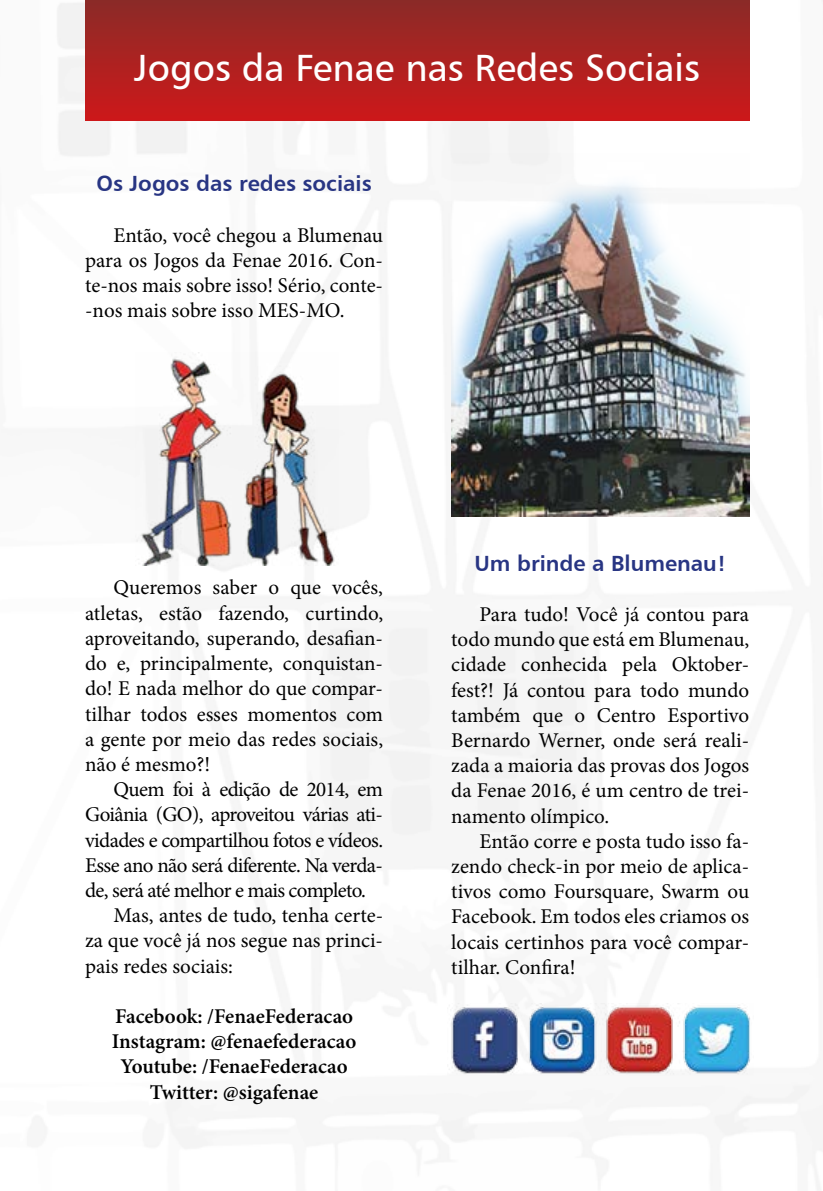
<style>
.page{position:relative;width:823px;height:1191px;background:#fff}
.page>*{position:absolute;margin:0;border:0;box-sizing:border-box;transform-origin:0 0}
.t1{font:38px "Humanist 777 BT Roman B";color:#fff}
.t2{font:22px "Humanist 777 BT Bold B";color:#283583}
.t3{font:21px/25.2px "Minion Pro";letter-spacing:-.005em;color:#000;text-align:justify}
.t4{font:600 21px/25.2px "Minion Pro";color:#000;text-align:center}
.t5{font:21px "Minion Pro";letter-spacing:-.03em;color:#000}
.t6{font:21px "Minion Pro";letter-spacing:-.035em;color:#000}
</style>
<div class="page">
<img style="left:57px;top:0;width:765px;height:1190px">
<div style="left:85px;top:0;width:663px;height:120px;background:linear-gradient(to bottom,#8b2b28,#cc191a)"></div>
<img style="left:135px;top:352px;width:203px;height:213px">
<img style="left:451px;top:153px;width:297px;height:364px">
<img style="left:447px;top:1003px;width:306px;height:72px">
<h1 class="t1" style="left:134px;top:44px;width:567px">Jogos da Fenae nas Redes Sociais</h1>
<p class="t2" style="left:96px;top:169px;width:276px">Os Jogos das redes sociais</p>
<p class="t3" style="left:85px;top:222px;width:299px;text-indent:28px">Então, você chegou a Blumenau para os Jogos da Fenae 2016. Con&shy;te-nos mais sobre isso! Sério, conte--nos mais sobre isso MES-MO.</p>
<p class="t3" style="left:85px;top:575px;width:299px;text-indent:28px">Queremos saber o que vocês, atletas, estão fazendo, curtindo, aproveitando, superando, desafian&shy;do e, principalmente, conquistan&shy;do! E nada melhor do que compar&shy;tilhar todos esses momentos com a gente por meio das redes sociais, não é mesmo?!</p>
<p class="t5" style="left:113px;top:775px;width:271px">Quem foi à edição de 2014, em</p>
<p class="t6" style="left:85px;top:800px;width:299px">Goiânia (GO), aproveitou várias ati-</p>
<p class="t5" style="left:85px;top:825px;width:299px">vidades e compartilhou fotos e vídeos.</p>
<p class="t5" style="left:85px;top:851px;width:299px">Esse ano não será diferente. Na verda-</p>
<p class="t6" style="left:85px;top:876px;width:282px">de, será até melhor e mais completo.</p>
<p class="t3" style="left:113px;top:903px;width:271px">Mas, antes de tudo, tenha certe-</p>
<p class="t3" style="left:85px;top:928px;width:299px">za que você já nos segue nas princi-</p>
<p class="t3" style="left:85px;top:953px;width:149px">pais redes sociais:</p>
<p class="t4" style="left:112px;top:1003px;width:246px">Facebook: /FenaeFederacao<br>Instagram: @fenaefederacao<br>Youtube: /FenaeFederacao<br>Twitter: @sigafenae</p>
<p class="t2" style="left:474px;top:549px;width:253px">Um brinde a Blumenau!</p>
<p class="t3" style="left:451px;top:602px;width:299px;text-indent:28px">Para tudo! Você já contou para todo mundo que está em Blumenau, cidade conhecida pela Oktober&shy;fest?! Já contou para todo mundo também que o Centro Esportivo Bernardo Werner, onde será reali&shy;zada a maioria das provas dos Jogos da Fenae 2016, é um centro de trei&shy;namento olímpico.</p>
<p class="t3" style="left:451px;top:828px;width:299px;text-indent:28px">Então corre e posta tudo isso fa&shy;zendo check-in por meio de aplica&shy;tivos como Foursquare, Swarm ou Facebook. Em todos eles criamos os locais certinhos para você compar&shy;tilhar. Confira!</p>
</div>
